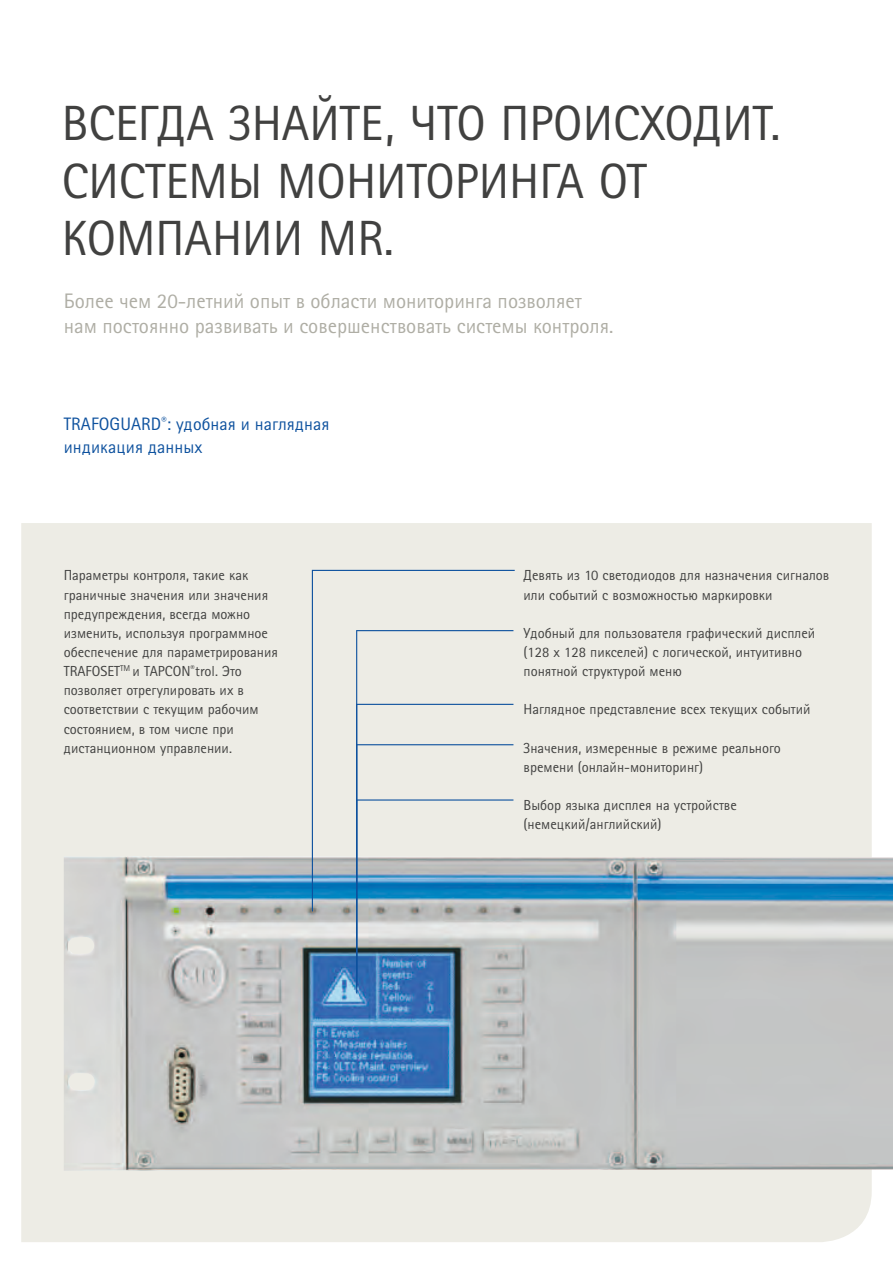
<style>
.page{position:relative;width:893px;height:1263px;background:#fff}
.page>*{position:absolute;margin:0;border:0;box-sizing:border-box;transform-origin:0 0}
.t1{font:49.5px/57.4px "Rotis Sans Serif Pro Cyr";color:#414140}
.t2{font:21px/24.8px "Rotis Sans Serif Pro Cyr";color:#afaea5}
.t3{font:18px/22.2px "Rotis Sans Serif Pro Cyr";letter-spacing:.005em;color:#0d519e}
.t4{font:14.55px/19.2px "Rotis Sans Serif Pro Cyr";color:#414140}
</style>
<div class="page">
<div style="left:21px;top:523px;width:851px;height:719px;background:#edece5"></div>
<img style="left:64px;top:856px;width:829px;height:315px">
<svg style="left:356px;top:982px;width:157px;height:11px;background:#668ab4"></svg>
<svg style="left:356px;top:911px;width:157px;height:71px;background:#99aab9"></svg>
<svg style="left:312px;top:570px;width:203px;height:341px;background:#d5dddd"></svg>
<h1 class="t1" style="left:62px;top:95px;width:720px">ВСЕГДА ЗНАЙТЕ, ЧТО ПРОИСХОДИТ.<br>СИСТЕМЫ МОНИТОРИНГА ОТ<br>КОМПАНИИ MR.</h1>
<h2 class="t2" style="left:64px;top:289px;width:551px">БОЛЕЕ ЧЕМ 20-ЛЕТНИЙ ОПЫТ В ОБЛАСТИ МОНИТОРИНГА ПОЗВОЛЯЕТ<br>НАМ ПОСТОЯННО РАЗВИВАТЬ И СОВЕРШЕНСТВОВАТЬ СИСТЕМЫ КОНТРОЛЯ.</h2>
<p class="t3" style="left:64px;top:413px;width:267px">TRAFOGUARD<sup>®</sup>: YДОБНАЯ И НАГЛЯДНАЯ<br>ИНДИКАЦИЯ ДАННЫХ</p>
<p class="t4" style="left:64px;top:566px;width:216px">ПАРАМЕТРЫ КОНТРОЛЯ, ТАКИЕ КАК<br>ГРАНИЧНЫЕ ЗНАЧЕНИЯ ИЛИ ЗНАЧЕНИЯ<br>ПРЕДУПРЕЖДЕНИЯ, ВСЕГДА МОЖНО<br>ИЗМЕНИТЬ, ИСПОЛЬЗУЯ ПРОГРАММНОЕ<br>ОБЕСПЕЧЕНИЕ ДЛЯ ПАРАМЕТРИРОВАНИЯ<br>TRAFOSET<sup>TM</sup> И TAPCON<sup>®</sup>TROL. ЭТО<br>ПОЗВОЛЯЕТ ОТРЕГУЛИРОВАТЬ ИХ В<br>СООТВЕТСТВИИ С ТЕКУЩИМ РАБОЧИМ<br>СОСТОЯНИЕМ, В ТОМ ЧИСЛЕ ПРИ<br>ДИСТАНЦИОННОМ УПРАВЛЕНИИ.</p>
<p class="t4" style="left:524px;top:566px;width:307px">ДЕВЯТЬ ИЗ 10 СВЕТОДИОДОВ ДЛЯ НАЗНАЧЕНИЯ СИГНАЛОВ<br>ИЛИ СОБЫТИЙ С ВОЗМОЖНОСТЬЮ МАРКИРОВКИ</p>
<p class="t4" style="left:524px;top:623px;width:293px">УДОБНЫЙ ДЛЯ ПОЛЬЗОВАТЕЛЯ ГРАФИЧЕСКИЙ ДИСПЛЕЙ (128 X 128 ПИКСЕЛЕЙ) С ЛОГИЧЕСКОЙ, ИНТУИТИВНО<br>ПОНЯТНОЙ СТРУКТУРОЙ МЕНЮ</p>
<p class="t4" style="left:524px;top:700px;width:288px">НАГЛЯДНОЕ ПРЕДСТАВЛЕНИЕ ВСЕХ ТЕКУЩИХ СОБЫТИЙ</p>
<p class="t4" style="left:524px;top:738px;width:259px">ЗНАЧЕНИЯ, ИЗМЕРЕННЫЕ В РЕЖИМЕ РЕАЛЬНОГО<br>ВРЕМЕНИ (ОНЛАЙН-МОНИТОРИНГ)</p>
<p class="t4" style="left:524px;top:796px;width:215px">ВЫБОР ЯЗЫКА ДИСПЛЕЯ НА УСТРОЙСТВЕ (НЕМЕЦКИЙ/АНГЛИЙСКИЙ)</p>
</div>
